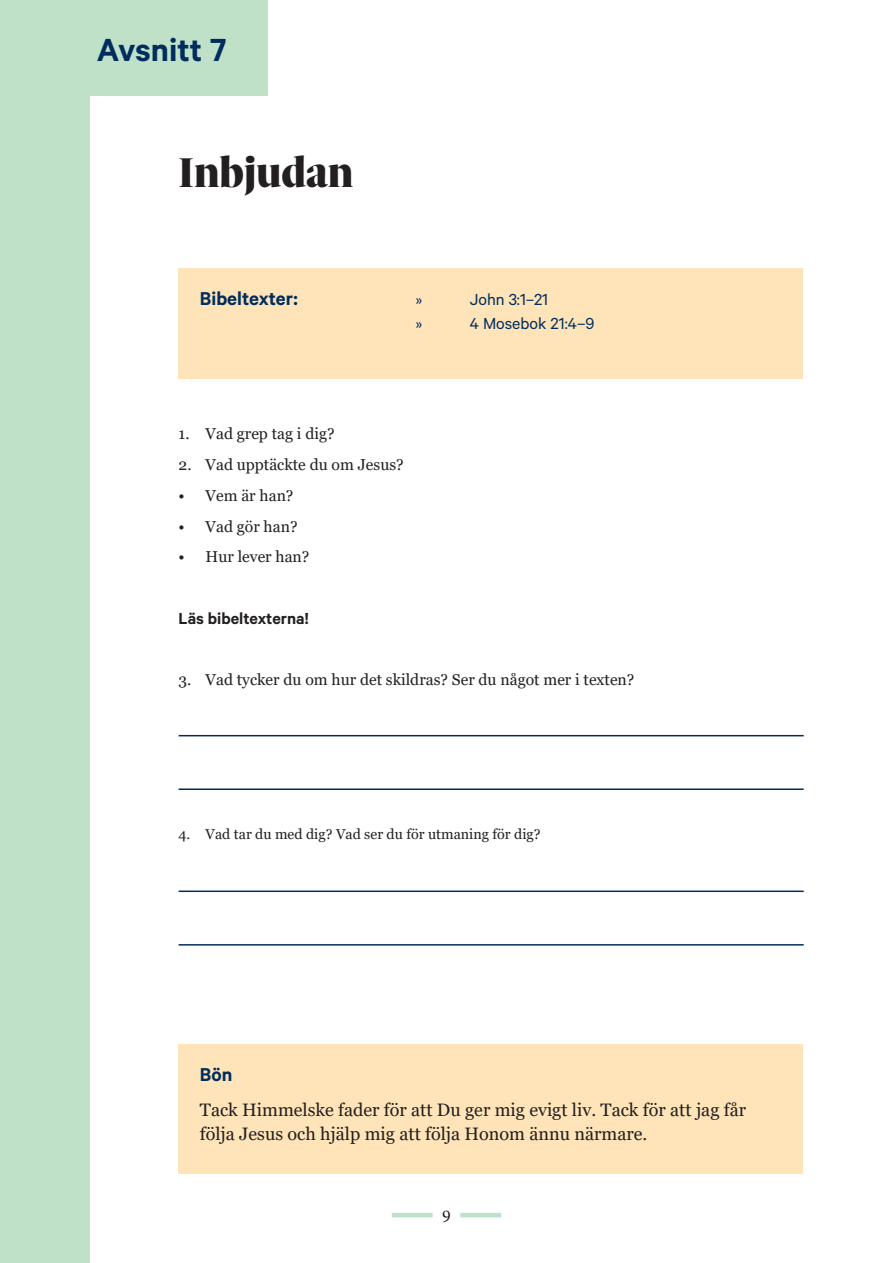
<style>
.page{position:relative;width:893px;height:1263px;background:#fff}
.page>*{position:absolute;margin:0;border:0;box-sizing:border-box;transform-origin:0 0}
.t1{font:900 45px "Sole Serif Big Display";color:#231f20}
.t2{font:600 36px "Calibre";color:#002d5e}
.t3{font:600 21px "Calibre";color:#002d5e}
.t4{font:18px/23.4px "Georgia";color:#231f20}
.t5{font:18px "Calibre";color:#002d5e}
.t6{font:600 18px "Calibre";color:#231f20}
.t7{font:18px "Minion Pro";color:#231f20}
.t8{font:15.75px "Georgia";color:#231f20}
.t9{font:14.25px "Georgia";color:#231f20}
</style>
<div class="page">
<hr style="left:392px;top:1213px;width:41px;height:4px;background:#bee1c8">
<hr style="left:460px;top:1213px;width:41px;height:4px;background:#bee1c8">
<div style="left:0;top:0;width:89px;height:1263px;background:#bee1c8"></div>
<div style="left:88px;top:0;width:180px;height:96px;background:#bee1c8"></div>
<div style="left:179px;top:268px;width:624px;height:110px;background:#fee4b8"></div>
<hr style="left:179px;top:735px;width:625px;height:1px;background:#002d5e">
<hr style="left:179px;top:890px;width:625px;height:2px;background:#002d5e">
<hr style="left:179px;top:788px;width:625px;height:2px;background:#002d5e">
<hr style="left:179px;top:944px;width:625px;height:1px;background:#002d5e">
<div style="left:179px;top:1044px;width:624px;height:130px;background:#fee4b8"></div>
<h2 class="t2" style="left:97px;top:29px;width:131px">Avsnitt 7</h2>
<h1 class="t1" style="left:179px;top:147px;width:176px">Inbjudan</h1>
<h3 class="t3" style="left:200px;top:286px;width:99px">Bibeltexter:</h3>
<p class="t5" style="left:416px;top:289px;width:8px">»</p>
<p class="t5" style="left:470px;top:289px;width:80px">John 3:1–21</p>
<p class="t5" style="left:416px;top:313px;width:8px">»</p>
<p class="t5" style="left:470px;top:313px;width:126px">4 Mosebok 21:4–9</p>
<p class="t8" style="left:179px;top:424px;width:157px">1. Vad grep tag i dig?</p>
<p class="t8" style="left:179px;top:455px;width:227px">2. Vad upptäckte du om Jesus?</p>
<p class="t8" style="left:179px;top:486px;width:116px">• Vem är han?</p>
<p class="t8" style="left:179px;top:517px;width:120px">• Vad gör han?</p>
<p class="t8" style="left:179px;top:547px;width:132px">• Hur lever han?</p>
<p class="t6" style="left:179px;top:607px;width:132px">Läs bibeltexterna!</p>
<p class="t8" style="left:179px;top:670px;width:457px">3. Vad tycker du om hur det skildras? Ser du något mer i texten?</p>
<p class="t9" style="left:179px;top:825px;width:363px">4. Vad tar du med dig? Vad ser du för utmaning för dig?</p>
<h3 class="t3" style="left:200px;top:1062px;width:34px">Bön</h3>
<p class="t4" style="left:200px;top:1099px;width:548px">Tack Himmelske fader för att Du ger mig evigt liv. Tack för att jag får följa Jesus och hjälp mig att följa Honom ännu närmare.</p>
<p class="t7" style="left:442px;top:1204px;width:10px">9</p>
</div>
